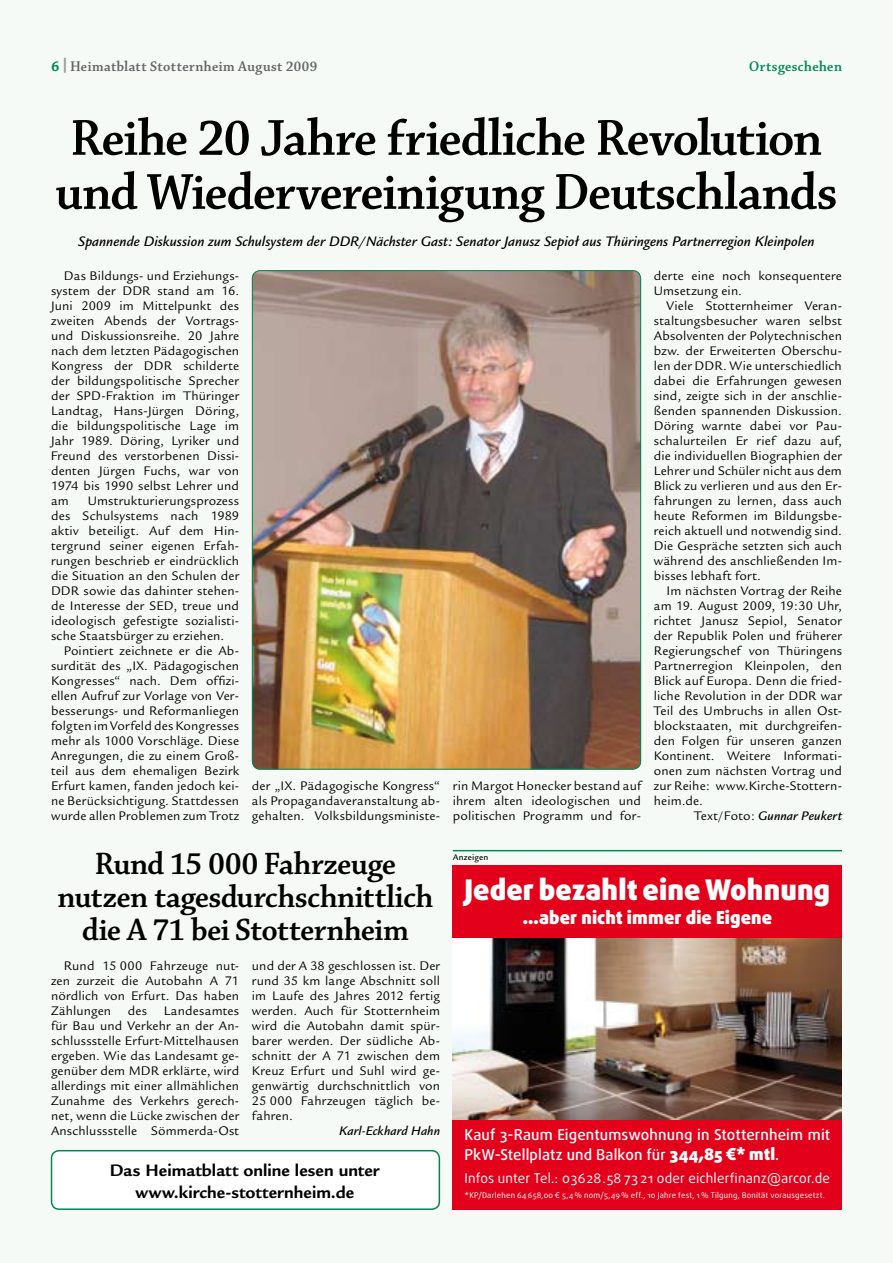
<style>
.page{position:relative;width:893px;height:1263px;background:#f5faf6}
.page>*{position:absolute;margin:0;border:0;box-sizing:border-box;transform-origin:0 0}
.t1{font:54px/54px "Chaparral Pro Semibold Disp";letter-spacing:-.005em;color:#000}
.t2{font:33px/33px "Chaparral Pro Semibold Disp";color:#000;text-align:center}
.t3{font:900 28.5px "Daxline Pro";letter-spacing:.005em;color:#fff}
.t4{font:700 18px/21.6px "Legacy Sans";color:#000;text-align:center}
.t5{font:900 18px "Daxline Pro";letter-spacing:.005em;color:#fff}
.t6{font:italic 500 15px "Legacy Sans";letter-spacing:.005em;color:#000}
.t7{font:500 15px/19.8px "Daxline Pro";letter-spacing:.01em;color:#fff}
.t8{font:15px "Chaparral Pro Semibold Disp";letter-spacing:.03em;color:#646567}
.t9{font:15px "Chaparral Pro Semibold Disp";letter-spacing:.03em;color:#008854}
.t10{font:13.5px/15px "Legacy Sans";letter-spacing:.015em;color:#000;text-align:justify}
.t11{font:13.5px "Daxline Pro";letter-spacing:.015em;color:#fff}
.t12{font:italic 500 13.5px "Legacy Sans";letter-spacing:.005em;color:#000}
.t13{font:500 9px "Legacy Sans";letter-spacing:.03em;color:#000}
.t14{font:7.8px "Daxline Pro";letter-spacing:.03em;color:#fff}
.s1{font-family:"Legacy Sans";font-weight:700;color:#9c9d9f}
.s2{font-weight:400;font-style:normal}
.s3{font-weight:900;font-size:16.5px}
</style>
<div class="page">
<hr style="left:453px;top:850px;width:389px;height:1px;background:#008854">
<img style="left:453px;top:937px;width:389px;height:184px">
<div style="left:453px;top:865px;width:389px;height:72px;background:#e2001a"></div>
<div style="left:453px;top:1121px;width:389px;height:89px;background:#e2001a"></div>
<img style="left:252px;top:270px;width:389px;height:500px;border-radius:9px">
<div style="left:52px;top:1151px;width:387px;height:58px;background:#fff;border-radius:8px"></div>
<div style="left:51px;top:1150px;width:389px;height:60px;border:2px solid #008854;border-radius:8px"></div>
<p class="t8" style="left:62px;top:58px;width:257px"><span class="s1">|</span>Heimatblatt Stotternheim August 2009</p>
<p class="t9" style="left:749px;top:58px;width:94px">Ortsgeschehen</p>
<h1 class="t1" style="left:55px;top:114px;width:783px">Reihe 20 Jahre friedliche Revolution und Wiedervereinigung Deutschlands</h1>
<p class="t6" style="left:78px;top:233px;width:738px">Spannende Diskussion zum Schulsystem der DDR/Nächster Gast: Senator Janusz Sepioł aus Thüringens Partnerregion Kleinpolen</p>
<p class="t10" style="left:51px;top:268px;width:190px;text-indent:13px">Das Bildungs- und Erziehungs&shy;system der DDR stand am 16.<br>Juni 2009 im Mittelpunkt des zweiten Abends der Vortrags&shy;und Diskussionsreihe. 20 Jahre nach dem letzten Pädagogischen Kongress der DDR schilderte der bildungspolitische Sprecher der SPD-Fraktion im Thüringer Landtag, Hans-Jürgen Döring, die bildungspolitische Lage im Jahr 1989. Döring, Lyriker und Freund des verstorbenen Dissi&shy;denten Jürgen Fuchs, war von 1974 bis 1990 selbst Lehrer und am</p>
<p class="t10" style="left:51px;top:493px;width:190px;text-indent:37px">Umstrukturierungsprozess des Schulsystems nach 1989 aktiv beteiligt. Auf dem Hin&shy;tergrund seiner eigenen Erfah&shy;rungen beschrieb er eindrücklich die Situation an den Schulen der DDR sowie das dahinter stehen&shy;de Interesse der SED, treue und ideologisch gefestigte sozialisti&shy;sche Staatsbürger zu erziehen.</p>
<p class="t10" style="left:51px;top:643px;width:190px;text-indent:13px">Pointiert zeichnete er die Ab&shy;surdität des „IX. Pädagogischen Kongresses“ nach. Dem offizi&shy;ellen Aufruf zur Vorlage von Ver&shy;besserungs- und Reformanliegen folgten im Vorfeld des Kongresses mehr als 1000 Vorschläge. Diese Anregungen, die zu einem Groß&shy;teil aus dem ehemaligen Bezirk Erfurt kamen, fanden jedoch kei&shy;ne Berücksichtigung. Stattdessen wurde allen Problemen zum Trotz</p>
<p class="t10" style="left:252px;top:778px;width:190px">der „IX. Pädagogische Kongress“ als Propagandaveranstaltung ab&shy;gehalten. Volksbildungsministe-</p>
<p class="t10" style="left:453px;top:778px;width:190px">rin Margot Honecker bestand auf ihrem alten ideologischen und politischen Programm und for-</p>
<p class="t10" style="left:654px;top:268px;width:190px">derte eine noch konsequentere<br>Umsetzung ein.</p>
<p class="t10" style="left:654px;top:298px;width:190px;text-indent:13px">Viele Stotternheimer Veran&shy;staltungsbesucher waren selbst Absolventen der Polytechnischen bzw. der Erweiterten Oberschu&shy;len der DDR. Wie unterschiedlich dabei die Erfahrungen gewesen sind, zeigte sich in der anschlie&shy;ßenden spannenden Diskussion.<br>Döring warnte dabei vor Pau&shy;schalurteilen Er rief dazu auf, die individuellen Biographien der Lehrer und Schüler nicht aus dem Blick zu verlieren und aus den Er&shy;fahrungen zu lernen, dass auch heute Reformen im Bildungsbe&shy;reich aktuell und notwendig sind.<br>Die Gespräche setzten sich auch während des anschließenden Im&shy;bisses lebhaft fort.</p>
<p class="t10" style="left:654px;top:583px;width:190px;text-indent:13px">Im nächsten Vortrag der Reihe am 19. August 2009, 19:30 Uhr, richtet Janusz Sepiol, Senator der Republik Polen und früherer Regierungschef von Thüringens Partnerregion Kleinpolen, den Blick auf Europa. Denn die fried&shy;liche Revolution in der DDR war Teil des Umbruchs in allen Ost&shy;blockstaaten, mit durchgreifen&shy;den Folgen für unseren ganzen Kontinent. Weitere Informati&shy;onen zum nächsten Vortrag und zur Reihe: www.Kirche-Stottern&shy;heim.de.</p>
<p class="t12" style="left:694px;top:808px;width:149px"><span class="s2">Text/Foto:</span> Gunnar Peukert</p>
<h2 class="t2" style="left:58px;top:849px;width:377px">Rund 15 000 Fahrzeuge nutzen tagesdurchschnittlich die A 71 bei Stotternheim</h2>
<p class="t10" style="left:51px;top:958px;width:190px;text-indent:13px">Rund 15 000 Fahrzeuge nut&shy;zen zurzeit die Autobahn A 71 nördlich von Erfurt. Das haben Zählungen des Landesamtes für Bau und Verkehr an der An&shy;schlussstelle Erfurt-Mittelhausen ergeben. Wie das Landesamt ge&shy;genüber dem MDR erklärte, wird allerdings mit einer allmählichen Zunahme des Verkehrs gerech&shy;net, wenn die Lücke zwischen der Anschlussstelle Sömmerda-Ost</p>
<p class="t10" style="left:252px;top:958px;width:190px">und der A 38 geschlossen ist. Der rund 35 km lange Abschnitt soll im Laufe des Jahres 2012 fertig werden. Auch für Stotternheim wird die Autobahn damit spür&shy;barer werden. Der südliche Ab&shy;schnitt der A 71 zwischen dem Kreuz Erfurt und Suhl wird ge&shy;genwärtig durchschnittlich von 25 000 Fahrzeugen täglich be&shy;fahren.</p>
<p class="t12" style="left:339px;top:1123px;width:102px">Karl-Eckhard Hahn</p>
<h3 class="t4" style="left:110px;top:1159px;width:271px">Das Heimatblatt online lesen unter www.kirche-stotternheim.de</h3>
<p class="t13" style="left:453px;top:852px;width:37px">Anzeigen</p>
<h3 class="t3" style="left:465px;top:870px;width:367px">Jeder bezahlt eine Wohnung</h3>
<h3 class="t5" style="left:523px;top:905px;width:251px">...aber nicht immer die Eigene</h3>
<p class="t7" style="left:465px;top:1125px;width:367px">Kauf 3-Raum Eigentumswohnung in Stotternheim mit<br>PkW-Stellplatz und Balkon für <span class="s3">344,85 €* mtl</span>.</p>
<p class="t11" style="left:465px;top:1169px;width:367px">Infos unter Tel.: 03628.58 73 21 oder eichlerfinanz@arcor.de</p>
<p class="t14" style="left:465px;top:1190px;width:362px">*KP/Darlehen 64 658,00 € 5,4% nom/5,49 % eff., 10 Jahre fest, 1 % Tilgung, Bonität vorausgesetzt.</p>
</div>
